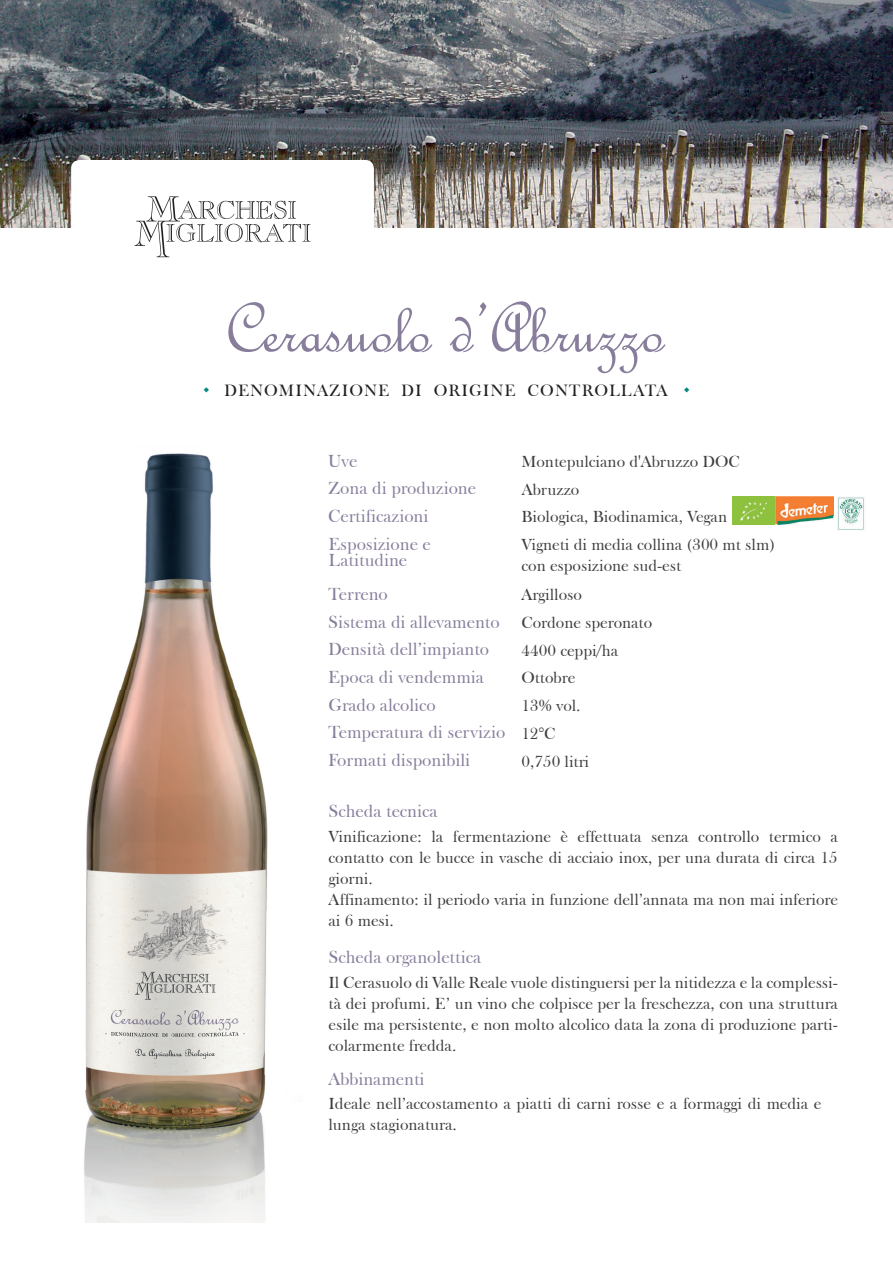
<style>
.page{position:relative;width:893px;height:1263px;background:#fff}
.page>*{position:absolute;margin:0;border:0;box-sizing:border-box;transform-origin:0 0}
.t1{font:18px/27.8px "Frys Baskerville BT";letter-spacing:-.005em;color:#887e9c}
.t2{font:16.95px "Frys Baskerville BT";letter-spacing:.06em;color:#231f20}
.t3{font:16.5px/21px "Frys Baskerville BT";letter-spacing:-.005em;color:#3e3e3f}
.s1{font-size:16.5px;color:#3e3e3f}
</style>
<div class="page">
<img style="left:84px;top:389px;width:184px;height:834px">
<svg style="left:204px;top:387px;width:5px;height:5px"></svg>
<svg style="left:684px;top:387px;width:5px;height:5px"></svg>
<svg style="left:228px;top:302px;width:204px;height:50px"></svg>
<svg style="left:450px;top:302px;width:36px;height:50px"></svg>
<svg style="left:492px;top:301px;width:174px;height:72px"></svg>
<img style="left:0;top:0;width:893px;height:227px">
<div style="left:71px;top:160px;width:303px;height:135px;background:#fff;border-radius:9px"></div>
<svg style="left:135px;top:196px;width:175px;height:61px"></svg>
<img style="left:733px;top:497px;width:101px;height:28px">
<img style="left:837px;top:497px;width:28px;height:33px">
<p class="t2" style="left:224px;top:379px;width:445px">DENOMINAZIONE DI ORIGINE CONTROLLATA</p>
<p class="t1" style="left:328px;top:446px;width:31px">Uve</p>
<p class="t3" style="left:521px;top:450px;width:220px">Montepulciano d'Abruzzo DOC</p>
<p class="t1" style="left:328px;top:474px;width:149px">Zona di produzione</p>
<p class="t3" style="left:522px;top:478px;width:59px">Abruzzo</p>
<p class="t1" style="left:328px;top:502px;width:102px">Certificazioni</p>
<p class="t3" style="left:521px;top:503px;width:255px;line-height:27.6px">Biologica, Biodinamica, Vegan<br>Vigneti di media collina (300 mt slm)</p>
<p class="t3" style="left:521px;top:554px;width:161px">con esposizione sud-est</p>
<p class="t1" style="left:328px;top:535px;width:104px;line-height:16.5px">Esposizione e<br>Latitudine</p>
<p class="t1" style="left:328px;top:579px;width:61px">Terreno</p>
<p class="t3" style="left:521px;top:584px;width:62px">Argilloso</p>
<p class="t1" style="left:328px;top:607px;width:326px">Sistema di allevamento <span class="s1">Cordone speronato<br></span>Densità dell’impianto</p>
<p class="t3" style="left:521px;top:639px;width:98px">4400 ceppi/ha</p>
<p class="t1" style="left:328px;top:663px;width:157px">Epoca di vendemmia</p>
<p class="t3" style="left:521px;top:667px;width:55px">Ottobre</p>
<p class="t1" style="left:328px;top:690px;width:109px">Grado alcolico</p>
<p class="t3" style="left:521px;top:695px;width:61px">13% vol.</p>
<p class="t1" style="left:328px;top:718px;width:229px">Temperatura di servizio <span class="s1">12°C<br></span>Formati disponibili</p>
<p class="t3" style="left:521px;top:750px;width:69px">0,750 litri</p>
<p class="t1" style="left:329px;top:797px;width:111px">Scheda tecnica</p>
<p class="t3" style="left:328px;top:825px;width:511px">Vinificazione: la fermentazione è effettuata senza controllo termico a contatto con le bucce in vasche di acciaio inox, per una durata di circa 15 giorni.<br>Affinamento: il periodo varia in funzione dell’annata ma non mai inferiore ai 6 mesi.</p>
<p class="t1" style="left:328px;top:943px;width:154px">Scheda organolettica</p>
<p class="t3" style="left:328px;top:971px;width:511px;text-align:justify">Il Cerasuolo di Valle Reale vuole distinguersi per la nitidezza e la complessi&shy;tà dei profumi. E’ un vino che colpisce per la freschezza, con una struttura esile ma persistente, e non molto alcolico data la zona di produzione parti&shy;colarmente fredda.</p>
<p class="t1" style="left:328px;top:1064px;width:98px">Abbinamenti</p>
<p class="t3" style="left:328px;top:1093px;width:494px">Ideale nell’accostamento a piatti di carni rosse e a formaggi di media e lunga stagionatura.</p>
</div>
